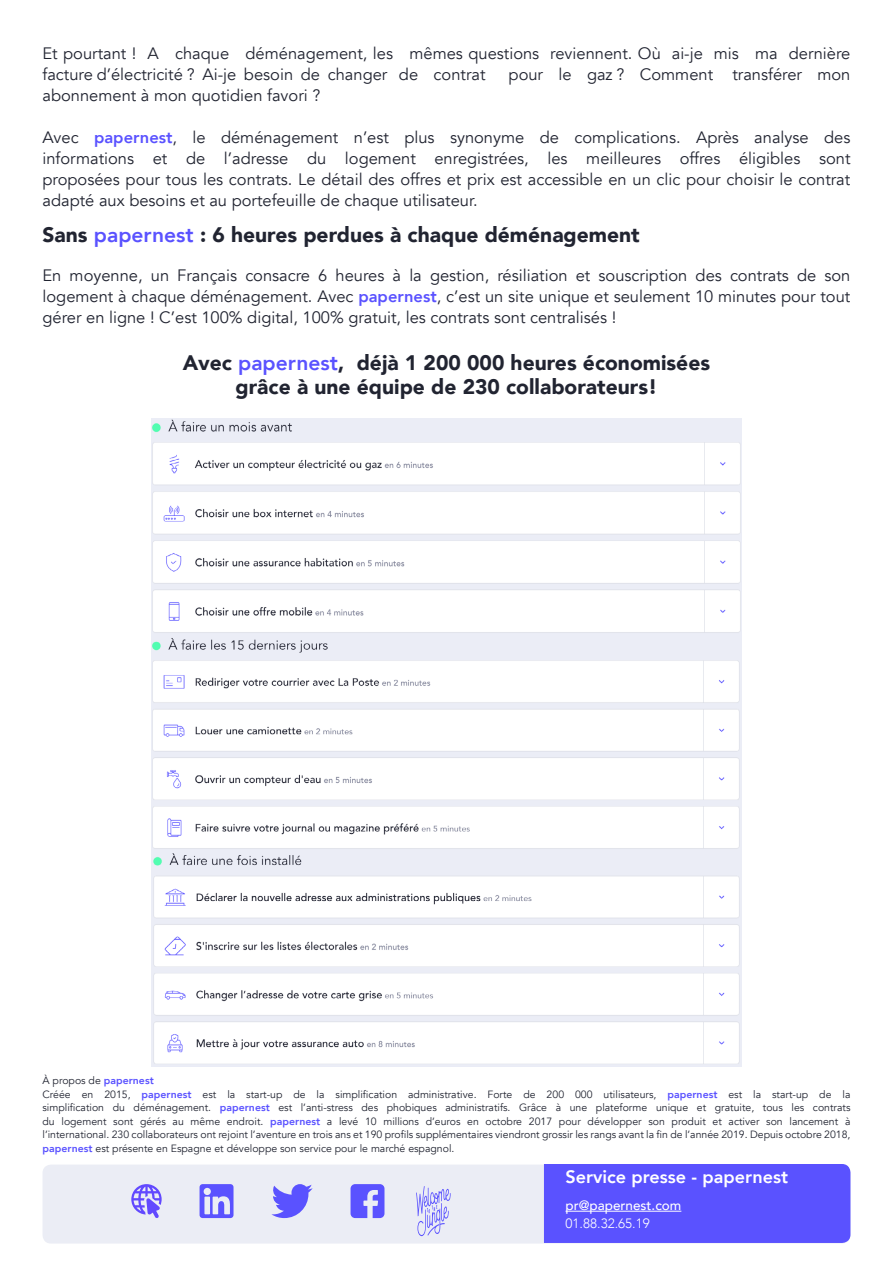
<style>
.page{position:relative;width:893px;height:1263px;background:#fff}
.page>*{position:absolute;margin:0;border:0;box-sizing:border-box;transform-origin:0 0}
.t1{font:900 21px/24px "Avenir";color:#212431;text-align:center}
.t2{font:800 18px "Avenir";color:#fff}
.t3{font:16.5px/21px "Avenir";color:#212431;text-align:justify}
.t4{font:500 13.5px "Avenir";color:#fff}
.t5{font:300 13.5px "Avenir";color:#fff}
.t6{font:10.5px/13.5px "Avenir";color:#212431}
.s1{font-weight:800;color:#5a52ff}
</style>
<div class="page">
<div style="left:43px;top:1164px;width:807px;height:79px;background:#ebedf5;border-radius:9px"></div>
<svg style="left:271px;top:1184px;width:42px;height:34px"></svg>
<svg style="left:200px;top:1184px;width:33px;height:34px"></svg>
<svg style="left:131px;top:1184px;width:31px;height:34px"></svg>
<svg style="left:351px;top:1184px;width:33px;height:34px"></svg>
<svg style="left:416px;top:1186px;width:35px;height:50px"></svg>
<div style="left:544px;top:1164px;width:306px;height:79px;background:#5a52ff"></div>
<hr style="left:566px;top:1211px;width:115px;height:1px;background:#fff">
<img style="left:152px;top:418px;width:589px;height:648px">
<p class="t3" style="left:43px;top:43px;width:809px">Et pourtant ! A chaque déménagement, les mêmes questions reviennent. Où ai-je mis ma dernière facture d’électricité ? Ai-je besoin de changer de contrat</p>
<p class="t3" style="left:509px;top:64px;width:343px">pour le gaz ? Comment transférer mon</p>
<p class="t3" style="left:43px;top:85px;width:279px">abonnement à mon quotidien favori ?</p>
<p class="t3" style="left:43px;top:127px;width:809px">Avec <span class="s1">papernest</span>, le déménagement n’est plus synonyme de complications. Après analyse des informations et de l’adresse du logement enregistrées, les meilleures offres éligibles sont proposées pour tous les contrats. Le détail des offres et prix est accessible en un clic pour choisir le contrat adapté aux besoins et au portefeuille de chaque utilisateur.</p>
<p class="t1" style="left:43px;top:222px;width:599px">Sans <span class="s1">papernest</span> : 6 heures perdues à chaque déménagement</p>
<p class="t3" style="left:43px;top:265px;width:809px">En moyenne, un Français consacre 6 heures à la gestion, résiliation et souscription des contrats de son logement à chaque déménagement. Avec <span class="s1">papernest</span>, c’est un site unique et seulement 10 minutes pour tout gérer en ligne ! C’est 100% digital, 100% gratuit, les contrats sont centralisés !</p>
<p class="t1" style="left:183px;top:350px;width:529px">Avec <span class="s1">papernest</span>, déjà 1 200 000 heures économisées grâce à une équipe de 230 collaborateurs!</p>
<p class="t6" style="left:43px;top:1074px;width:809px">À propos de <span class="s1">papernest<br></span>Créée en 2015, <span class="s1">papernest</span> est la start-up de la simplification administrative. Forte de 200 000 utilisateurs, <span class="s1">papernest</span> est la start-up de la simplification du déménagement. <span class="s1">papernest</span> est l’anti-stress des phobiques administratifs. Grâce à une plateforme unique et gratuite, tous les contrats du logement sont gérés au même endroit. <span class="s1">papernest</span> a levé 10 millions d’euros en octobre 2017 pour développer son produit et activer son lancement à l’international. 230 collaborateurs ont rejoint l’aventure en trois ans et 190 profils supplémentaires viendront grossir les rangs avant la fin de l’année 2019. Depuis octobre 2018, <span class="s1">papernest</span> est présente en Espagne et développe son service pour le marché espagnol.</p>
<p class="t2" style="left:566px;top:1163px;width:224px">Service presse - papernest</p>
<p class="t4" style="left:566px;top:1194px;width:117px">pr@papernest.com</p>
<p class="t5" style="left:566px;top:1215px;width:86px">01.88.32.65.19</p>
</div>
